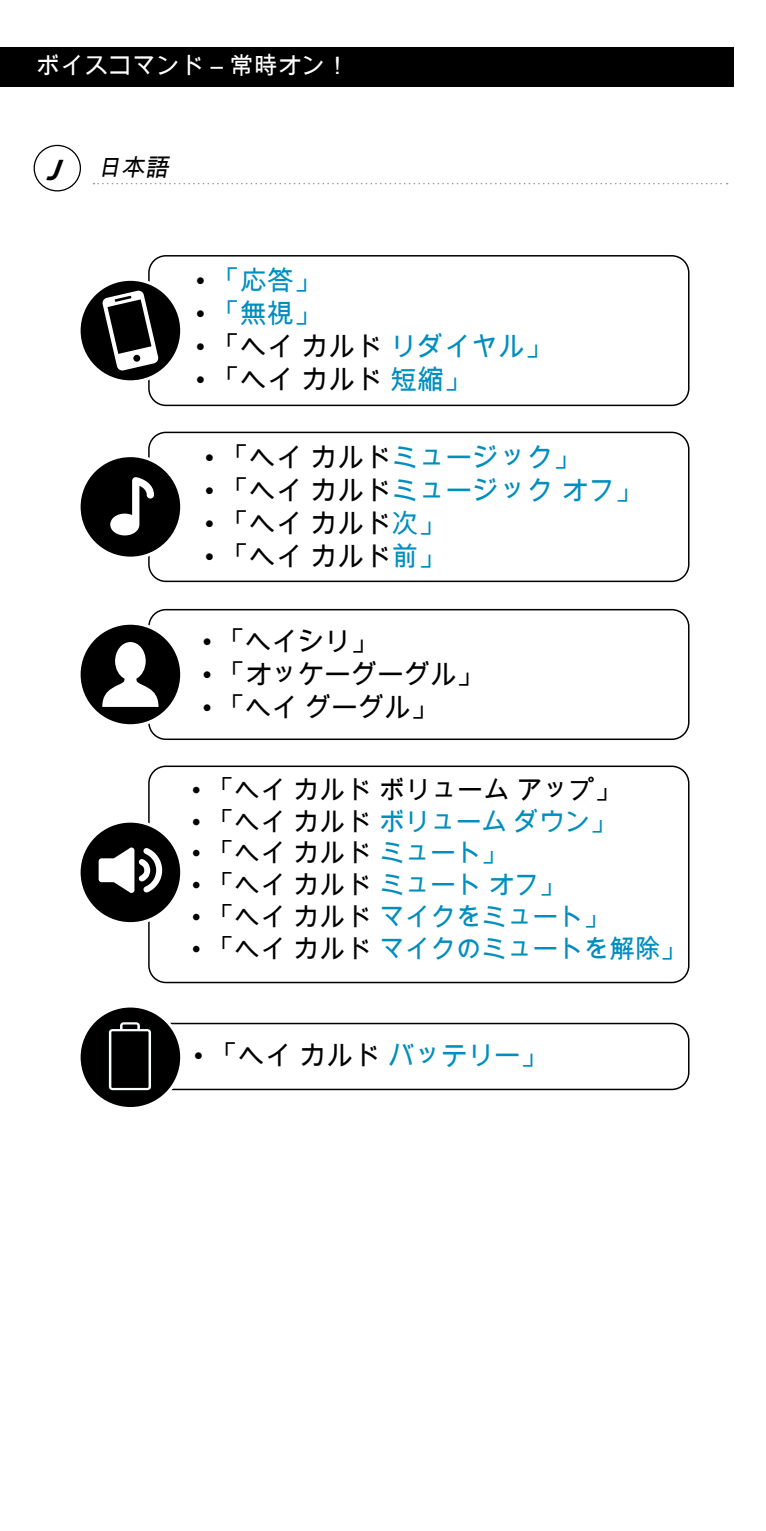
<style>
.page{position:relative;width:766px;height:1531px;background:#fff}
.page>*{position:absolute;margin:0;border:0;box-sizing:border-box;transform-origin:0 0}
.t1{font:italic 700 30px "Myriad Pro";color:#000}
.t2{font:27px "Arial Unicode MS";color:#000}
.t3{font:27px "Arial Unicode MS";color:#008ebe}
.t4{font:27px "Arial Unicode MS";letter-spacing:-.02em;color:#000}
.t5{font:26.1px "Arial Unicode MS";letter-spacing:-.02em;color:#008ebe}
.t6{font:26.1px "Arial Unicode MS";color:#000}
.t7{font:26.1px "Arial Unicode MS";letter-spacing:-.02em;color:#000}
.t8{font:24px "Arial Unicode MS";color:#fff}
.t9{font:italic 24px "Arial Unicode MS";color:#000}
.s1{color:#000}
.s2{color:#008ebe}
</style>
<div class="page">
<div style="left:0;top:48px;width:732px;height:39px;background:#000"></div>
<div style="left:34px;top:145px;width:47px;height:46px;border:1px solid #000;border-radius:50%"></div>
<svg style="left:93px;top:183px;width:634px;height:1px"></svg>
<div style="left:148px;top:255px;width:541px;height:151px;border:2px solid #000;border-radius:17px"></div>
<div style="left:148px;top:432px;width:541px;height:150px;border:2px solid #000;border-radius:17px"></div>
<div style="left:79px;top:279px;width:103px;height:103px;background:#000;border-radius:50%"></div>
<div style="left:78px;top:278px;width:105px;height:105px;border:3px solid #fff;border-radius:50%"></div>
<svg style="left:102px;top:290px;width:57px;height:81px"></svg>
<div style="left:79px;top:456px;width:103px;height:102px;background:#000;border-radius:50%"></div>
<div style="left:78px;top:454px;width:105px;height:106px;border:3px solid #fff;border-radius:50%"></div>
<svg style="left:110px;top:477px;width:44px;height:58px"></svg>
<div style="left:148px;top:609px;width:541px;height:131px;border:2px solid #000;border-radius:17px"></div>
<div style="left:148px;top:1023px;width:541px;height:67px;border:2px solid #000;border-radius:17px"></div>
<div style="left:148px;top:765px;width:541px;height:218px;border:2px solid #000;border-radius:17px"></div>
<div style="left:79px;top:623px;width:103px;height:103px;background:#000;border-radius:50%"></div>
<div style="left:78px;top:622px;width:105px;height:105px;border:3px solid #fff;border-radius:50%"></div>
<svg style="left:102px;top:642px;width:56px;height:65px"></svg>
<div style="left:79px;top:1006px;width:103px;height:102px;background:#000;border-radius:50%"></div>
<div style="left:78px;top:1004px;width:105px;height:106px;border:3px solid #fff;border-radius:50%"></div>
<svg style="left:109px;top:1022px;width:42px;height:68px"></svg>
<div style="left:79px;top:821px;width:103px;height:102px;background:#000;border-radius:50%"></div>
<div style="left:78px;top:819px;width:105px;height:106px;border:3px solid #fff;border-radius:50%"></div>
<svg style="left:99px;top:847px;width:63px;height:46px"></svg>
<p class="t8" style="left:36px;top:48px;width:315px">ボイスコマンド – 常時オン！</p>
<p class="t1" style="left:47px;top:150px;width:13px">J</p>
<p class="t9" style="left:97px;top:150px;width:79px">日本語</p>
<p class="t3" style="left:196px;top:261px;width:126px"><span class="s1">•</span> 「応答」</p>
<p class="t3" style="left:196px;top:294px;width:126px"><span class="s1">•</span> 「無視」</p>
<p class="t2" style="left:196px;top:327px;width:357px">• 「ヘイ カルド <span class="s2">リダイヤル」</span></p>
<p class="t2" style="left:196px;top:360px;width:276px">• 「ヘイ カルド <span class="s2">短縮」</span></p>
<p class="t2" style="left:205px;top:437px;width:377px">• 「ヘイ カルド<span class="s2">ミュージック」</span></p>
<p class="t3" style="left:205px;top:470px;width:438px"><span class="s1">• 「ヘイ カルド</span>ミュージック オフ」</p>
<p class="t2" style="left:205px;top:503px;width:242px">• 「ヘイ カルド<span class="s2">次」</span></p>
<p class="t2" style="left:205px;top:536px;width:242px">• 「ヘイ カルド<span class="s2">前」</span></p>
<p class="t2" style="left:202px;top:621px;width:177px">• 「ヘイシリ」</p>
<p class="t4" style="left:202px;top:654px;width:283px">• 「オッケーグーグル」</p>
<p class="t2" style="left:202px;top:687px;width:237px">• 「ヘイ グーグル」</p>
<p class="t6" style="left:192px;top:770px;width:430px">• 「ヘイ カルド ボリューム アップ」</p>
<p class="t5" style="left:192px;top:802px;width:426px"><span class="s1">• 「ヘイ カルド</span> ボリューム ダウン」</p>
<p class="t6" style="left:192px;top:834px;width:317px">• 「ヘイ カルド <span class="s2">ミュート」</span></p>
<p class="t7" style="left:192px;top:866px;width:375px">• 「ヘイ カルド <span class="s2">ミュート オフ」</span></p>
<p class="t5" style="left:192px;top:898px;width:419px"><span class="s1">• 「ヘイ カルド</span> マイクをミュート」</p>
<p class="t5" style="left:192px;top:930px;width:496px"><span class="s1">• 「ヘイ カルド</span> マイクのミュートを解除」</p>
<p class="t4" style="left:194px;top:1036px;width:355px">• 「ヘイ カルド <span class="s2">バッテリー」</span></p>
</div>
